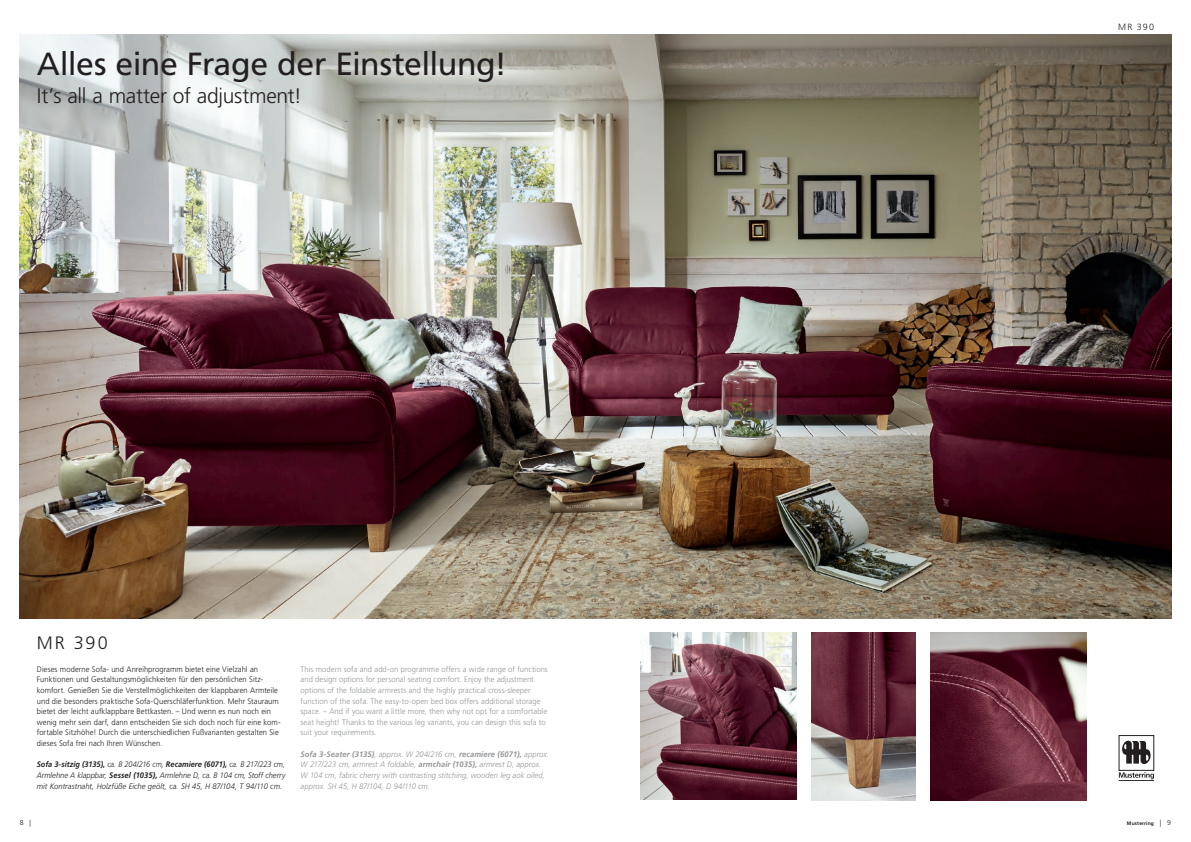
<style>
.page{position:relative;width:1191px;height:842px;background:#fff}
.page>*{position:absolute;margin:0;border:0;box-sizing:border-box;transform-origin:0 0}
.t1{font:32px "Frutiger LT Std";letter-spacing:-.015em;color:#231f20}
.t2{font:300 21px "Frutiger LT Std";letter-spacing:-.015em;color:#231f20}
.t3{font:300 18px "Frutiger LT Std";color:#231f20}
.t4{font:300 9px "Frutiger LT Std";color:#231f20}
.t5{font:300 8px/10.6px "Frutiger LT Std";letter-spacing:.005em;color:#231f20;scale:.95 1}
.t6{font:300 8px/10.6px "Frutiger LT Std";letter-spacing:.005em;color:#939598;scale:.95 1}
.t7{font:italic 300 8px/10.6px "Frutiger LT Std";letter-spacing:.005em;color:#939598;scale:.95 1}
.t8{font:italic 300 8px/10.6px "Frutiger LT Std";letter-spacing:.005em;color:#231f20;text-align:justify;scale:.92 1}
.t9{font:300 7px "Frutiger LT Std";color:#231f20}
.t10{font:700 5px "Frutiger LT Std";letter-spacing:.025em;color:#231f20}
.s1{font-weight:700}
.s2{font-weight:300;font-size:7px}
</style>
<div class="page">
<img style="left:20px;top:34px;width:1151px;height:584px">
<img style="left:930px;top:633px;width:156px;height:167px">
<img style="left:641px;top:633px;width:156px;height:166px">
<img style="left:811px;top:633px;width:105px;height:167px">
<svg style="left:1118px;top:735px;width:36px;height:46px"></svg>
<h1 class="t1" style="left:37px;top:45px;width:471px">Alles eine Frage der Einstellung!</h1>
<h2 class="t2" style="left:37px;top:84px;width:267px">It’s all a matter of adjustment!</h2>
<h3 class="t3" style="left:37px;top:633px;width:72px">MR 390</h3>
<p class="t5" style="left:37px;top:664px;width:258px">Dieses moderne Sofa- und Anreihprogramm bietet eine Vielzahl an Funktionen und Gestaltungsmöglichkeiten für den persönlichen Sitz&shy;komfort. Genießen Sie die Verstellmöglichkeiten der klappbaren Armteile und die besonders praktische Sofa-Querschläferfunktion. Mehr Stauraum bietet der leicht aufklappbare Bettkasten. – Und wenn es nun noch ein wenig mehr sein darf, dann entscheiden Sie sich doch noch für eine kom&shy;fortable Sitzhöhe! Durch die unterschiedlichen Fußvarianten gestalten Sie dieses Sofa frei nach Ihren Wünschen.</p>
<p class="t8" style="left:37px;top:759px;width:272px"><span class="s1">Sofa 3-sitzig (3135),</span> ca. B 204/216 cm, <span class="s1">Recamiere (6071),</span> ca. B 217/223 cm, Armlehne A klappbar, <span class="s1">Sessel (1035),</span> Armlehne D, ca. B 104 cm, Stoff cherry mit Kontrastnaht, Holzfüße Eiche geölt, ca. SH 45, H 87/104, T 94/110 cm.</p>
<p class="t6" style="left:300px;top:664px;width:262px">This modern sofa and add-on programme offers a wide range of functions and design options for personal seating comfort. Enjoy the adjustment options of the foldable armrests and the highly practical cross-sleeper function of the sofa. The easy-to-open bed box offers additional storage space. – And if you want a little more, then why not opt for a comfortable seat height! Thanks to the various leg variants, you can design this sofa to suit your requirements.</p>
<p class="t7" style="left:300px;top:749px;width:263px"><span class="s1">Sofa 3-Seater (3135)</span>, approx. W 204/216 cm, <span class="s1">recamiere (6071),</span> approx.<br>W 217/223 cm, armrest A foldable, <span class="s1">armchair (1035),</span> armrest D, approx.<br>W 104 cm, fabric cherry with contrasting stitching, wooden leg aok oiled, approx. SH 45, H 87/104, D 94/110 cm.</p>
<p class="t4" style="left:1118px;top:22px;width:37px">MR 390</p>
<p class="t9" style="left:20px;top:818px;width:13px">8 |</p>
<p class="t10" style="left:1127px;top:820px;width:46px">Musterring <span class="s2">| 9</span></p>
</div>
